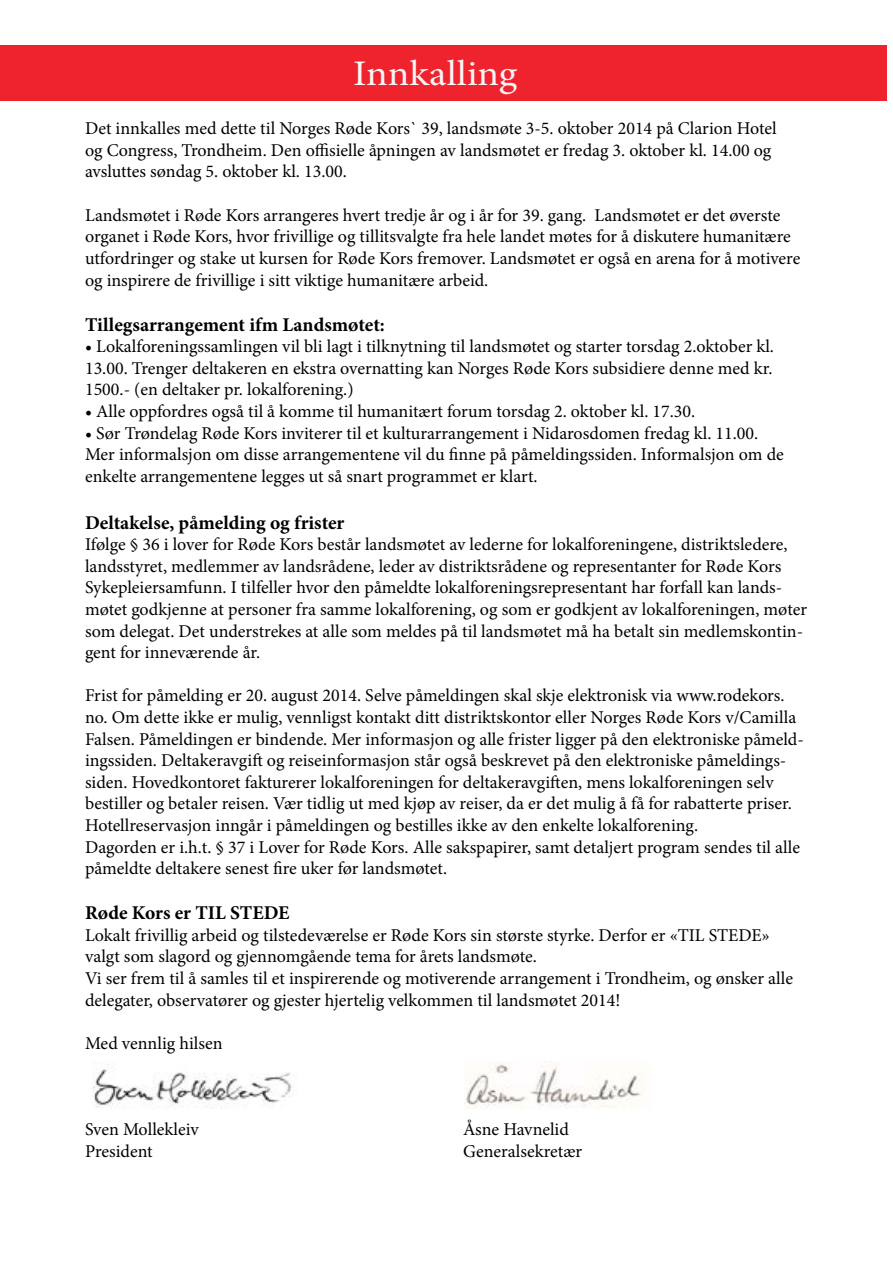
<style>
.page{position:relative;width:893px;height:1263px;background:#fff}
.page>*{position:absolute;margin:0;border:0;box-sizing:border-box;transform-origin:0 0}
.t1{font:36px "Minion Pro";color:#f6f6f6;scale:1.1 1}
.t2{font:700 19.5px "Minion Pro";color:#000}
.t3{font:18px/21.6px "Minion Pro";color:#000}
</style>
<div class="page">
<div style="left:0;top:46px;width:887px;height:55px;background:#ef232d"></div>
<img style="left:92px;top:1064px;width:200px;height:45px">
<img style="left:464px;top:1061px;width:178px;height:47px">
<h1 class="t1" style="left:353px;top:50px;width:151px">Innkalling</h1>
<p class="t3" style="left:85px;top:118px;width:693px">Det innkalles med dette til Norges Røde Kors` 39, landsmøte 3-5. oktober 2014 på Clarion Hotel og Congress, Trondheim. Den offisielle åpningen av landsmøtet er fredag 3. oktober kl. 14.00 og avsluttes søndag 5. oktober kl. 13.00.</p>
<p class="t3" style="left:85px;top:204px;width:717px">Landsmøtet i Røde Kors arrangeres hvert tredje år og i år for 39. gang. Landsmøtet er det øverste organet i Røde Kors, hvor frivillige og tillitsvalgte fra hele landet møtes for å diskutere humanitære utfordringer og stake ut kursen for Røde Kors fremover. Landsmøtet er også en arena for å motivere og inspirere de frivillige i sitt viktige humanitære arbeid.</p>
<p class="t2" style="left:85px;top:310px;width:301px">Tillegsarrangement ifm Landsmøtet:</p>
<p class="t3" style="left:85px;top:336px;width:690px;text-align:justify">• Lokalforeningssamlingen vil bli lagt i tilknytning til landsmøtet og starter torsdag 2.oktober kl.<br>13.00. Trenger deltakeren en ekstra overnatting kan Norges Røde Kors subsidiere denne med kr.<br>1500.- (en deltaker pr. lokalforening.)</p>
<p class="t3" style="left:85px;top:400px;width:612px">• Alle oppfordres også til å komme til humanitært forum torsdag 2. oktober kl. 17.30.</p>
<p class="t3" style="left:85px;top:422px;width:700px">• Sør Trøndelag Røde Kors inviterer til et kulturarrangement i Nidarosdomen fredag kl. 11.00.<br>Mer informalsjon om disse arrangementene vil du finne på påmeldingssiden. Informalsjon om de enkelte arrangementene legges ut så snart programmet er klart.</p>
<p class="t2" style="left:85px;top:508px;width:261px">Deltakelse, påmelding og frister</p>
<p class="t3" style="left:85px;top:534px;width:723px">Ifølge § 36 i lover for Røde Kors består landsmøtet av lederne for lokalforeningene, distriktsledere, landsstyret, medlemmer av landsrådene, leder av distriktsrådene og representanter for Røde Kors Sykepleiersamfunn. I tilfeller hvor den påmeldte lokalforeningsrepresentant har forfall kan lands&shy;møtet godkjenne at personer fra samme lokalforening, og som er godkjent av lokalforeningen, møter som delegat. Det understrekes at alle som meldes på til landsmøtet må ha betalt sin medlemskontin&shy;gent for inneværende år.</p>
<p class="t3" style="left:85px;top:685px;width:720px">Frist for påmelding er 20. august 2014. Selve påmeldingen skal skje elektronisk via www.rodekors. no. Om dette ikke er mulig, vennligst kontakt ditt distriktskontor eller Norges Røde Kors v/Camilla Falsen. Påmeldingen er bindende. Mer informasjon og alle frister ligger på den elektroniske påmeld&shy;ingssiden. Deltakeravgift og reiseinformasjon står også beskrevet på den elektroniske påmeldings&shy;siden. Hovedkontoret fakturerer lokalforeningen for deltakeravgiften, mens lokalforeningen selv bestiller og betaler reisen. Vær tidlig ut med kjøp av reiser, da er det mulig å få for rabatterte priser.<br>Hotellreservasjon inngår i påmeldingen og bestilles ikke av den enkelte lokalforening.<br>Dagorden er i.h.t. § 37 i Lover for Røde Kors. Alle sakspapirer, samt detaljert program sendes til alle påmeldte deltakere senest fire uker før landsmøtet.</p>
<p class="t2" style="left:85px;top:899px;width:206px">Røde Kors er TIL STEDE</p>
<p class="t3" style="left:85px;top:924px;width:709px">Lokalt frivillig arbeid og tilstedeværelse er Røde Kors sin største styrke. Derfor er «TIL STEDE» valgt som slagord og gjennomgående tema for årets landsmøte.<br>Vi ser frem til å samles til et inspirerende og motiverende arrangement i Trondheim, og ønsker alle delegater, observatører og gjester hjertelig velkommen til landsmøtet 2014!</p>
<p class="t3" style="left:85px;top:1032px;width:139px">Med vennlig hilsen</p>
<p class="t3" style="left:85px;top:1119px;width:115px">Sven Mollekleiv</p>
<p class="t3" style="left:463px;top:1119px;width:107px">Åsne Havnelid</p>
<p class="t3" style="left:85px;top:1140px;width:69px">President</p>
<p class="t3" style="left:463px;top:1140px;width:121px">Generalsekretær</p>
</div>
